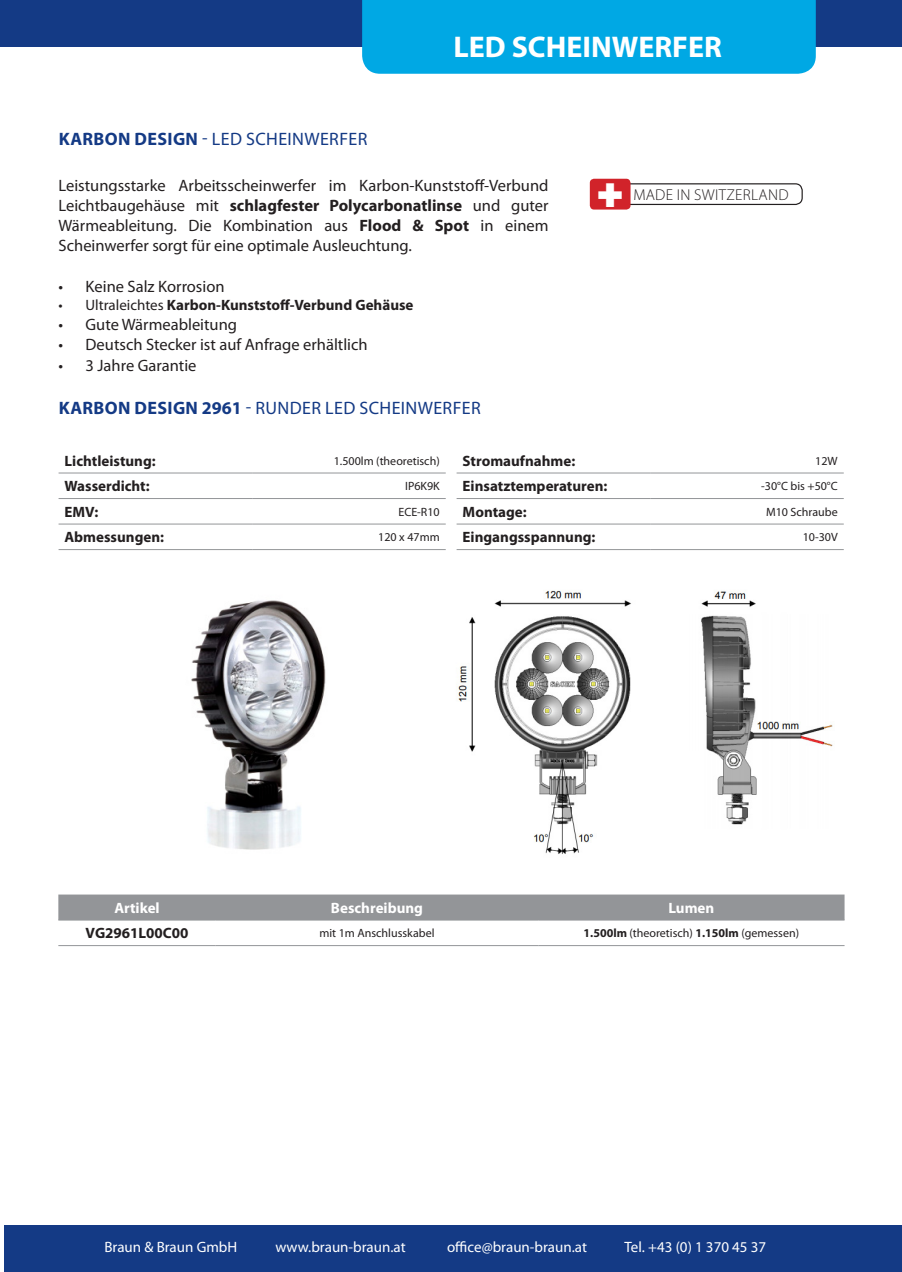
<style>
.page{position:relative;width:902px;height:1272px;background:#fff}
.page>*{position:absolute;margin:0;border:0;box-sizing:border-box;transform-origin:0 0}
.t1{font:700 30px "Myriad Pro";color:#fff}
.t2{font:18px "Myriad Pro";letter-spacing:.02em;color:#143a85}
.t3{font:16.5px/19.8px "Myriad Pro";color:#231f20;text-align:justify}
.t4{font:300 15.75px "Myriad Pro";letter-spacing:.02em;color:#231f20}
.t5{font:700 15px "Myriad Pro";color:#231f20}
.t6{font:15px "Myriad Pro";color:#fff}
.t7{font:700 15px "Myriad Pro";color:#fff}
.t8{font:12px "Myriad Pro";color:#231f20}
.s1{font-weight:700}
.s2{font-weight:400}
</style>
<div class="page">
<div style="left:4px;top:1225px;width:897px;height:46px;background:#143a85"></div>
<div style="left:0;top:0;width:901px;height:47px;background:#143a85"></div>
<div style="left:362px;top:0;width:453px;height:74px;background:#00a8e4"></div>
<div style="left:58px;top:894px;width:786px;height:27px;background:#939598"></div>
<div style="left:538px;top:920px;width:306px;height:25px;background:#fff"></div>
<hr style="left:58px;top:919px;width:158px;height:1px;background:#939598">
<hr style="left:216px;top:919px;width:322px;height:1px;background:#939598">
<hr style="left:538px;top:919px;width:306px;height:1px;background:#939598">
<hr style="left:58px;top:945px;width:158px;height:1px;background:#939598">
<hr style="left:216px;top:945px;width:322px;height:1px;background:#939598">
<hr style="left:538px;top:945px;width:306px;height:1px;background:#939598">
<div style="left:619px;top:183px;width:183px;height:22px;border:1px solid #231f20;border-radius:7px"></div>
<div style="left:589px;top:179px;width:41px;height:30px;background:#d1232a;border-radius:4px"></div>
<img style="left:191px;top:600px;width:135px;height:250px">
<img style="left:458px;top:590px;width:375px;height:264px">
<svg style="left:59px;top:473px;width:386px;height:52px"></svg>
<hr style="left:59px;top:472px;width:193px;height:1px;background:#939598">
<hr style="left:252px;top:472px;width:193px;height:1px;background:#939598">
<hr style="left:59px;top:498px;width:193px;height:1px;background:#939598">
<hr style="left:252px;top:498px;width:193px;height:1px;background:#939598">
<hr style="left:59px;top:523px;width:193px;height:1px;background:#939598">
<hr style="left:252px;top:523px;width:193px;height:1px;background:#939598">
<hr style="left:59px;top:549px;width:193px;height:1px;background:#939598">
<hr style="left:252px;top:549px;width:193px;height:1px;background:#939598">
<svg style="left:456px;top:473px;width:387px;height:52px"></svg>
<hr style="left:456px;top:472px;width:194px;height:1px;background:#939598">
<hr style="left:650px;top:472px;width:193px;height:1px;background:#939598">
<hr style="left:456px;top:498px;width:194px;height:1px;background:#939598">
<hr style="left:650px;top:498px;width:193px;height:1px;background:#939598">
<hr style="left:456px;top:523px;width:194px;height:1px;background:#939598">
<hr style="left:650px;top:523px;width:193px;height:1px;background:#939598">
<hr style="left:456px;top:549px;width:194px;height:1px;background:#939598">
<hr style="left:650px;top:549px;width:193px;height:1px;background:#939598">
<p class="t2" style="left:59px;top:128px;width:310px"><span class="s1">KARBON DESIGN</span> - LED SCHEINWERFER</p>
<p class="t1" style="left:453px;top:27px;width:270px">LED SCHEINWERFER</p>
<p class="t3" style="left:59px;top:175px;width:491px">Leistungsstarke Arbeitsscheinwerfer im Karbon-Kunststoff-Verbund Leichtbaugehäuse mit <span class="s1">schlagfester Polycarbonatlinse</span> und guter Wärmeableitung. Die Kombination aus <span class="s1">Flood &amp; Spot</span> in einem Scheinwerfer sorgt für eine optimale Ausleuchtung.</p>
<p class="t3" style="left:59px;top:276px;width:167px">• Keine Salz Korrosion</p>
<p class="t5" style="left:59px;top:295px;width:356px"><span class="s2">• Ultraleichtes</span> Karbon-Kunststoff-Verbund Gehäuse</p>
<p class="t3" style="left:59px;top:314px;width:180px">• Gute Wärmeableitung</p>
<p class="t3" style="left:59px;top:334px;width:310px">• Deutsch Stecker ist auf Anfrage erhältlich</p>
<p class="t3" style="left:59px;top:356px;width:139px">• 3 Jahre Garantie</p>
<p class="t2" style="left:59px;top:397px;width:423px"><span class="s1">KARBON DESIGN 2961</span> - RUNDER LED SCHEINWERFER</p>
<p class="t4" style="left:633px;top:186px;width:157px">MADE IN SWITZERLAND</p>
<p class="t5" style="left:65px;top:451px;width:93px">Lichtleistung:</p>
<p class="t8" style="left:334px;top:453px;width:107px">1.500lm (theoretisch)</p>
<p class="t5" style="left:65px;top:476px;width:87px">Wasserdicht:</p>
<p class="t8" style="left:405px;top:479px;width:36px">IP6K9K</p>
<p class="t5" style="left:65px;top:502px;width:35px">EMV:</p>
<p class="t8" style="left:398px;top:504px;width:43px">ECE-R10</p>
<p class="t5" style="left:65px;top:527px;width:101px">Abmessungen:</p>
<p class="t8" style="left:378px;top:530px;width:63px">120 x 47mm</p>
<p class="t5" style="left:462px;top:451px;width:114px">Stromaufnahme:</p>
<p class="t8" style="left:815px;top:453px;width:24px">12W</p>
<p class="t5" style="left:462px;top:476px;width:146px">Einsatztemperaturen:</p>
<p class="t8" style="left:761px;top:479px;width:78px">-30°C bis +50°C</p>
<p class="t5" style="left:462px;top:502px;width:66px">Montage:</p>
<p class="t8" style="left:766px;top:504px;width:73px">M10 Schraube</p>
<p class="t5" style="left:462px;top:527px;width:134px">Eingangsspannung:</p>
<p class="t8" style="left:802px;top:530px;width:37px">10-30V</p>
<p class="t7" style="left:114px;top:898px;width:47px">Artikel</p>
<p class="t7" style="left:331px;top:898px;width:94px">Beschreibung</p>
<p class="t7" style="left:668px;top:898px;width:47px">Lumen</p>
<p class="t5" style="left:86px;top:923px;width:104px">VG2961L00C00</p>
<p class="t8" style="left:319px;top:925px;width:117px">mit 1m Anschlusskabel</p>
<p class="t8" style="left:583px;top:925px;width:217px"><span class="s1">1.500lm</span> (theoretisch) <span class="s1">1.150lm</span> (gemessen)</p>
<p class="t6" style="left:104px;top:1237px;width:134px">Braun &amp; Braun GmbH</p>
<p class="t6" style="left:275px;top:1237px;width:132px">www.braun-braun.at</p>
<p class="t6" style="left:447px;top:1237px;width:141px">office@braun-braun.at</p>
<p class="t6" style="left:624px;top:1237px;width:143px">Tel. +43 (0) 1 370 45 37</p>
</div>
